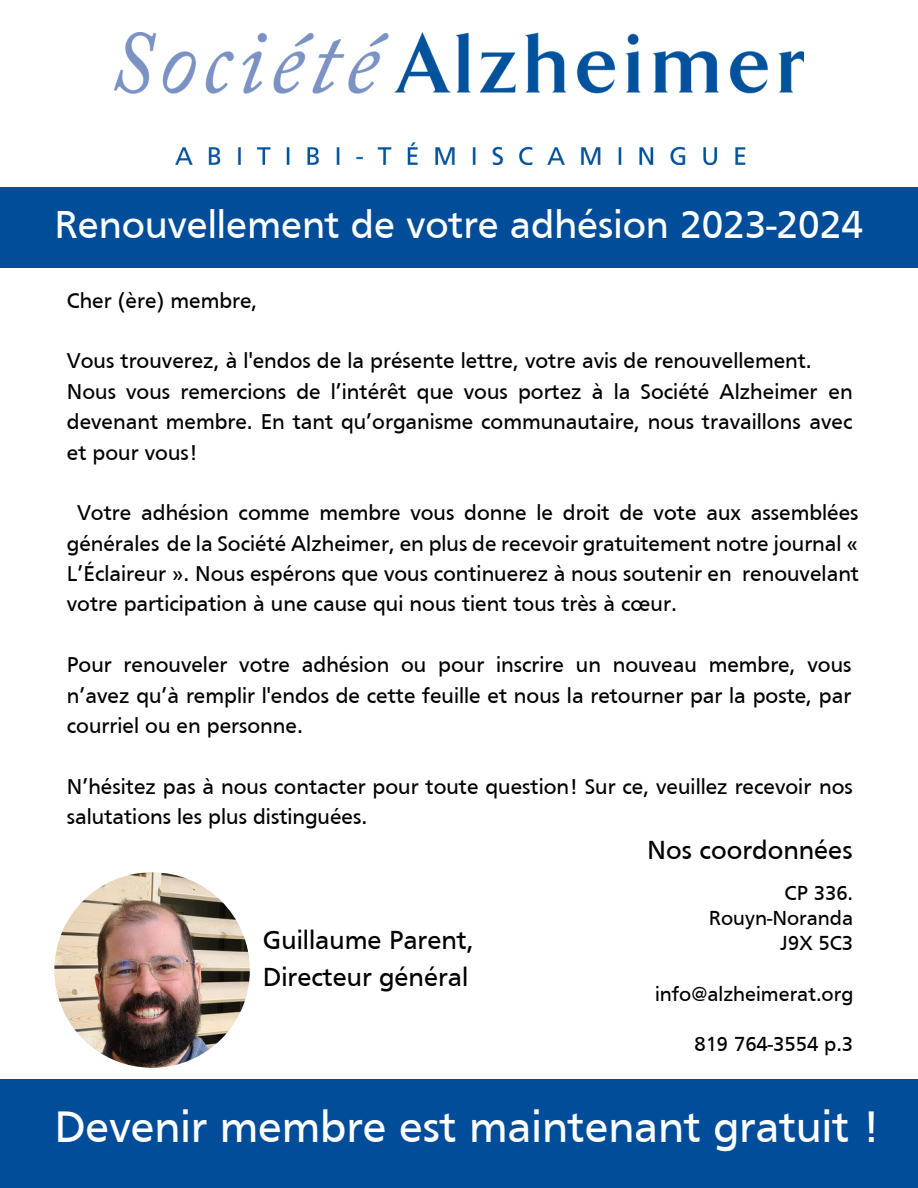
<style>
.page{position:relative;width:918px;height:1188px;background:#fff}
.page>*{position:absolute;margin:0;border:0;box-sizing:border-box;transform-origin:0 0}
.t1{font:45.45px "Frutiger";color:#fff}
.t2{font:40.2px "Frutiger";color:#fff}
.t3{font:27px/37px "Frutiger";color:#000}
.t4{font:22.05px/30.3px "Frutiger";color:#000}
.t5{font:21px/25.2px "Frutiger";color:#000;text-align:right}
</style>
<div class="page">
<img style="left:115px;top:33px;width:688px;height:131px">
<div style="left:0;top:1079px;width:918px;height:109px;background:#024d99"></div>
<div style="left:0;top:188px;width:918px;height:80px;background:#024d99"></div>
<img style="left:54px;top:872px;width:196px;height:196px;border-radius:50%">
<p class="t2" style="left:54px;top:209px;width:810px">Renouvellement de votre adhésion 2023-2024</p>
<p class="t4" style="left:67px;top:287px;width:192px">Cher (ère) membre,</p>
<p class="t4" style="left:67px;top:348px;width:787px">Vous trouverez, à l'endos de la présente lettre, votre avis de renouvellement.<br>Nous vous remercions de l’intérêt que vous portez à la Société Alzheimer en devenant membre. En tant qu’organisme communautaire, nous travaillons avec et pour vous!</p>
<p class="t4" style="left:67px;top:500px;width:794px;text-align:justify;text-indent:10px">Votre adhésion comme membre vous donne le droit de vote aux assemblées générales de la Société Alzheimer, en plus de recevoir gratuitement notre journal « L’Éclaireur ». Nous espérons que vous continuerez à nous soutenir en renouvelant votre participation à une cause qui nous tient tous très à cœur.</p>
<p class="t4" style="left:67px;top:651px;width:786px;text-align:justify">Pour renouveler votre adhésion ou pour inscrire un nouveau membre, vous n’avez qu’à remplir l'endos de cette feuille et nous la retourner par la poste, par courriel ou en personne.</p>
<p class="t4" style="left:67px;top:773px;width:788px">N’hésitez pas à nous contacter pour toute question! Sur ce, veuillez recevoir nos salutations les plus distinguées.</p>
<p class="t3" style="left:263px;top:923px;width:213px">Guillaume Parent,<br>Directeur général</p>
<p class="t3" style="left:647px;top:831px;width:207px">Nos coordonnées</p>
<p class="t5" style="left:709px;top:880px;width:146px">CP 336.<br>Rouyn-Noranda<br>J9X 5C3</p>
<p class="t5" style="left:655px;top:981px;width:200px">info@alzheimerat.org</p>
<p class="t5" style="left:694px;top:1031px;width:160px">819 764-3554 p.3</p>
<p class="t1" style="left:54px;top:1110px;width:827px">Devenir membre est maintenant gratuit !</p>
</div>
